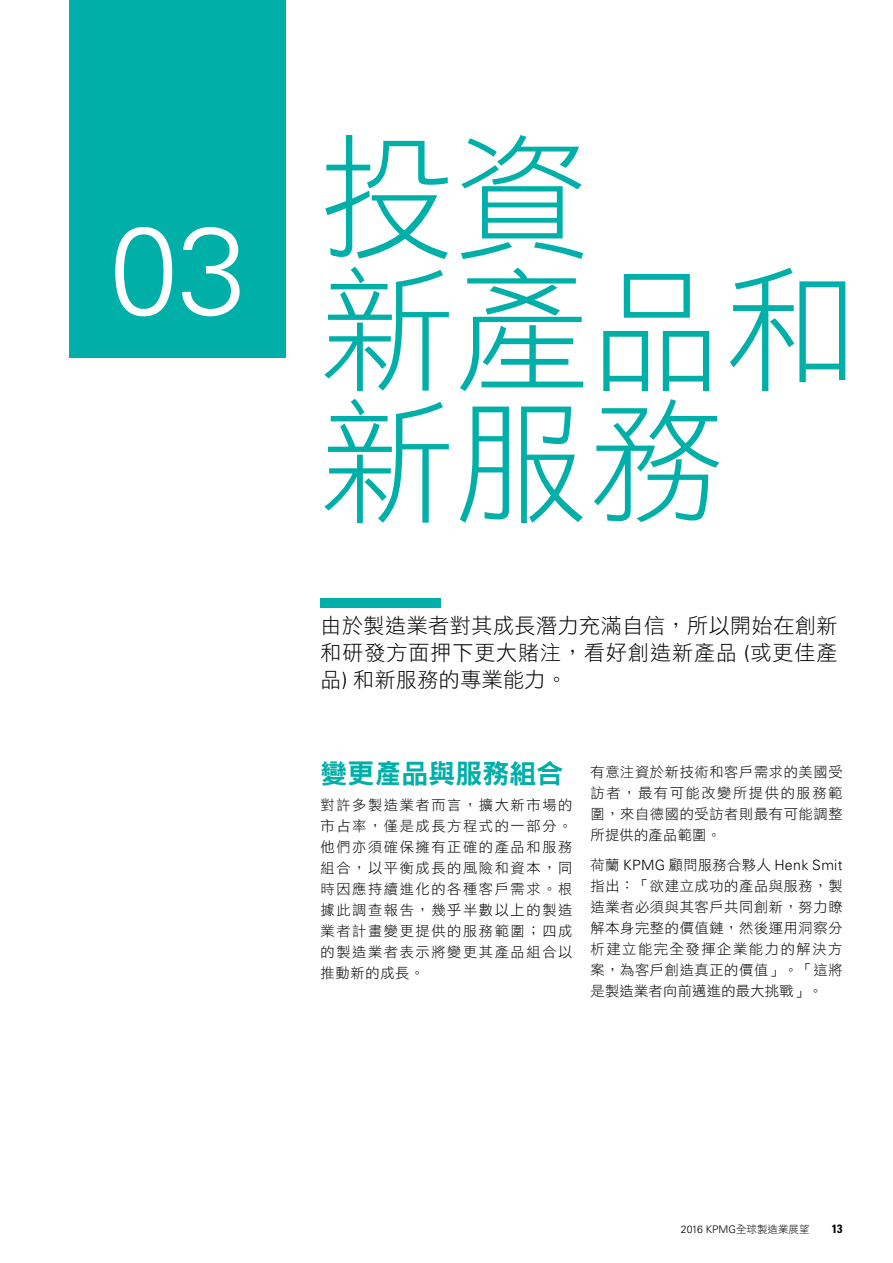
<style>
.page{position:relative;width:893px;height:1263px;background:#fff}
.page>*{position:absolute;margin:0;border:0;box-sizing:border-box;transform-origin:0 0}
.t1{font:135px/132px "DF Hei Std W3";color:#00afa8}
.t2{font:300 123.75px "Univers LT Std";color:#fff}
.t3{font:27px "DF Hei Std W9";color:#00afa8}
.t4{font:21px/27px "DF Hei Std W3";letter-spacing:.025em;color:#000;text-align:justify}
.t5{font:14.25px/21px "DF Hei Std W3";letter-spacing:.11em;color:#000;text-align:justify}
.t6{font:300 14.25px "Univers LT Std";letter-spacing:.02em;color:#000}
.t7{font:700 condensed 12px "Univers LT Std";color:#000}
.t8{font:300 10.5px "Univers LT Std";color:#000}
.s1{font-family:"Univers LT Std";font-weight:300}
.s2{font-family:"DF Hei Std W3";font-weight:400}
</style>
<div class="page">
<div style="left:70px;top:0;width:216px;height:358px;background:#00afa8"></div>
<div style="left:320px;top:597px;width:121px;height:10px;background:#00afa8"></div>
<h2 class="t2" style="left:109px;top:196px;width:139px">03</h2>
<h1 class="t1" style="left:320px;top:129px;width:542px">投資<br>新產品和新服務</h1>
<h3 class="t4" style="left:320px;top:611px;width:519px">由於製造業者對其成長潛力充滿自信，所以開始在創新和研發方面押下更大賭注，看好創造新產品 <span class="s1">(</span>或更佳產品<span class="s1">)</span> 和新服務的專業能力。</h3>
<h3 class="t3" style="left:320px;top:759px;width:245px">變更產品與服務組合</h3>
<p class="t5" style="left:320px;top:794px;width:253px">對許多製造業者而言，擴大新市場的市占率，僅是成長方程式的一部分。他們亦須確保擁有正確的產品和服務組合，以平衡成長的風險和資本，同時因應持續進化的各種客戶需求。根據此調查報告，幾乎半數以上的製造業者計畫變更提供的服務範圍；四成的製造業者表示將變更其產品組合以推動新的成長。</p>
<p class="t5" style="left:590px;top:761px;width:254px">有意注資於新技術和客戶需求的美國受訪者，最有可能改變所提供的服務範圍，來自德國的受訪者則最有可能調整所提供的產品範圍。</p>
<p class="t6" style="left:590px;top:856px;width:254px"><span class="s2">荷蘭</span> KPMG <span class="s2">顧問服務合夥人</span> Henk Smit</p>
<p class="t5" style="left:590px;top:875px;width:254px">指出：「欲建立成功的產品與服務，製造業者必須與其客戶共同創新，努力瞭解本身完整的價值鏈，然後運用洞察分析建立能完全發揮企業能力的解決方案，為客戶創造真正的價值」。「這將是製造業者向前邁進的最大挑戰」。</p>
<p class="t8" style="left:681px;top:1223px;width:130px">2016 KPMG<span class="s2">全球製造業展望</span></p>
<p class="t7" style="left:832px;top:1222px;width:12px">13</p>
</div>
